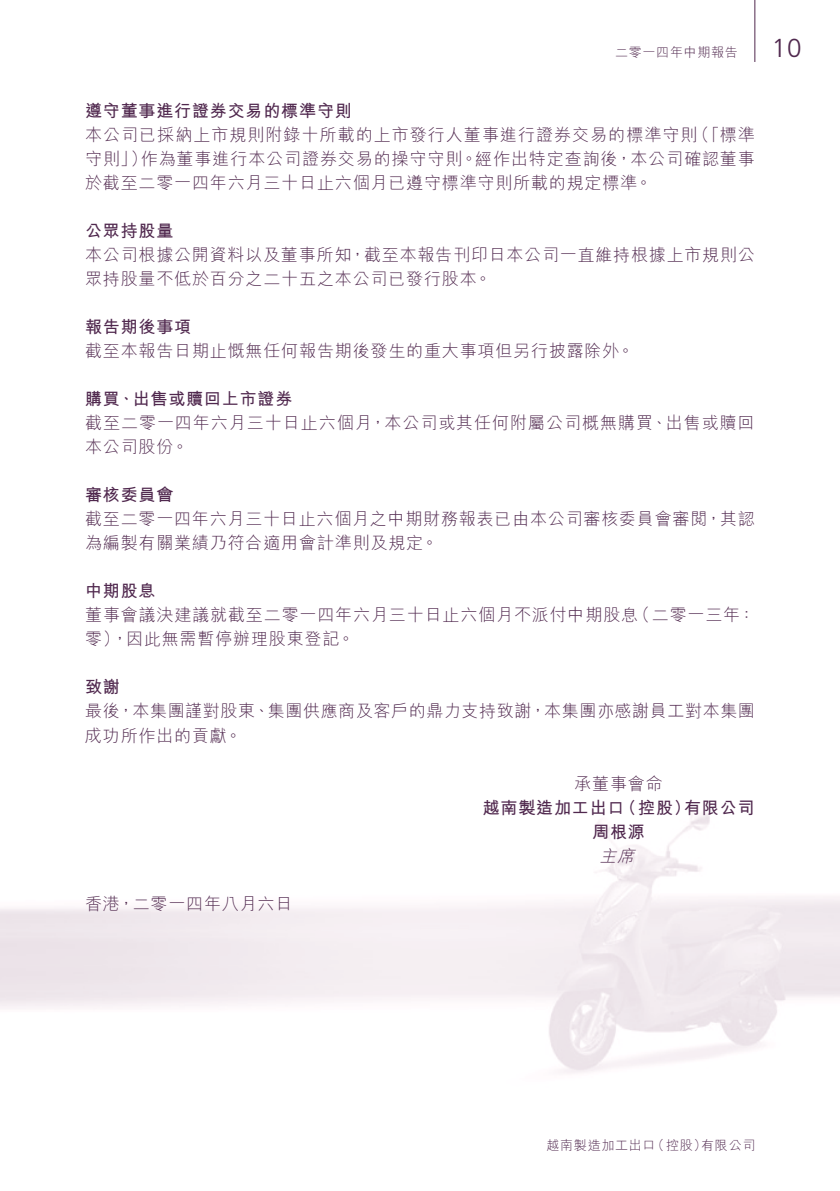
<style>
.page{position:relative;width:840px;height:1191px;background:#fff}
.page>*{position:absolute;margin:0;border:0;box-sizing:border-box;transform-origin:0 0}
.t1{font:300 26px "Frutiger LT Std";color:#50284e}
.Body_Text{font:300 17px/24px "M Hei HK";letter-spacing:.05em;color:#50284e}
.Heading_2{font:700 17px "M Hei HK";letter-spacing:.05em;color:#50284e}
.Body_Text-2{font:700 17px "M Hei HK";letter-spacing:.05em;color:#50284e}
.Body_Text-3{font:italic 300 17px "M Hei HK";color:#50284e}
.t2{font:300 13px "M Hei HK";letter-spacing:.055em;color:#50284e}
</style>
<div class="page">
<img style="left:0;top:790px;width:1px;height:304px">
<hr style="left:754px;top:0;width:1px;height:62px;background:#50284e">
<p class="Heading_2" style="left:85px;top:99px;width:268px">遵守董事進行證券交易的標準守則</p>
<p class="t2" style="left:615px;top:45px;width:124px">二零一四年中期報告</p>
<p class="Body_Text" style="left:692px;top:123px;width:64px">（「標準</p>
<p class="Body_Text" style="left:141px;top:123px;width:615px;text-indent:-56px">本公司已採納上市規則附錄十所載的上市發行人董事進行證券交易的標準守則<br>作為董事進行本公司證券交易的操守守則。經作出特定查詢後，本公司確認董事</p>
<p class="Body_Text" style="left:85px;top:147px;width:568px">守則」）<br>於截至二零一四年六月三十日止六個月已遵守標準守則所載的規定標準。</p>
<p class="Heading_2" style="left:85px;top:219px;width:90px">公眾持股量</p>
<p class="Body_Text" style="left:85px;top:243px;width:671px">本公司根據公開資料以及董事所知，截至本報告刊印日本公司一直維持根據上市規則公眾持股量不低於百分之二十五之本公司已發行股本。</p>
<p class="Heading_2" style="left:85px;top:315px;width:108px">報告期後事項</p>
<p class="Body_Text" style="left:85px;top:339px;width:550px">截至本報告日期止慨無任何報告期後發生的重大事項但另行披露除外。</p>
<p class="Heading_2" style="left:85px;top:387px;width:209px">購買、出售或贖回上市證券</p>
<p class="Body_Text" style="left:85px;top:411px;width:670px">截至二零一四年六月三十日止六個月，本公司或其任何附屬公司概無購買、出售或贖回本公司股份。</p>
<p class="Heading_2" style="left:85px;top:483px;width:90px">審核委員會</p>
<p class="Body_Text" style="left:85px;top:507px;width:671px">截至二零一四年六月三十日止六個月之中期財務報表已由本公司審核委員會審閱，其認為編製有關業績乃符合適用會計準則及規定。</p>
<p class="Heading_2" style="left:85px;top:579px;width:72px">中期股息</p>
<p class="Body_Text" style="left:632px;top:603px;width:123px">（二零一三年：</p>
<p class="Body_Text" style="left:85px;top:603px;width:554px">董事會議決建議就截至二零一四年六月三十日止六個月不派付中期股息零，）因此無需暫停辦理股東登記。</p>
<p class="Heading_2" style="left:85px;top:675px;width:36px">致謝</p>
<p class="Body_Text" style="left:85px;top:699px;width:671px">最後，本集團謹對股東、集團供應商及客戶的鼎力支持致謝，本集團亦感謝員工對本集團成功所作出的貢獻。</p>
<p class="Body_Text" style="left:574px;top:771px;width:90px">承董事會命</p>
<p class="Body_Text-2" style="left:683px;top:795px;width:72px">有限公司</p>
<p class="Body_Text-2" style="left:619px;top:795px;width:73px">（控股）</p>
<p class="Body_Text-2" style="left:482px;top:795px;width:143px">越南製造加工出口</p>
<p class="Body_Text-2" style="left:592px;top:819px;width:54px">周根源</p>
<p class="Body_Text-3" style="left:599px;top:846px;width:41px">主席</p>
<p class="Body_Text" style="left:85px;top:891px;width:209px">香港，二零一四年八月六日</p>
<h1 class="t1" style="left:771px;top:33px;width:31px">10</h1>
<p class="t2" style="left:651px;top:1139px;width:56px">（控股）</p>
<p class="t2" style="left:546px;top:1139px;width:110px">越南製造加工出口</p>
<p class="t2" style="left:700px;top:1139px;width:56px">有限公司</p>
</div>
